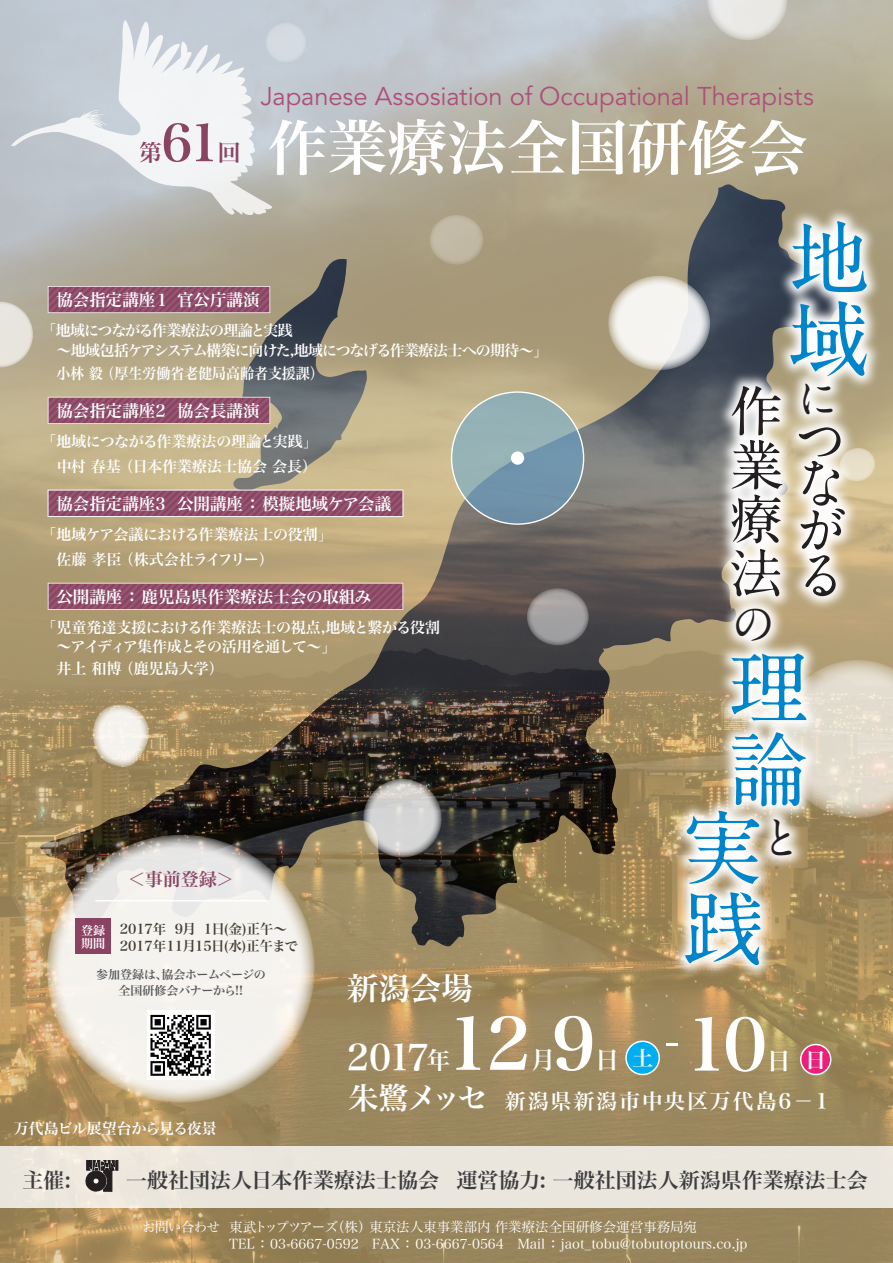
<style>
.page{position:relative;width:893px;height:1263px;background:#fff}
.page>*{position:absolute;margin:0;border:0;box-sizing:border-box;transform-origin:0 0}
.t1{font:700 81px/80.2px "A1 Mincho Std";color:#0084ca}
.t2{font:72px "Hira Min Pro W6";color:#fff}
.t3{font:60px "Hira Min Pro W6";color:#fff}
.t4{font:700 54px/44.4px "A1 Mincho Std";color:#231f20;text-align:right}
.t5{font:51px "Hira Min Pro W6";color:#8a4462}
.t6{font:700 45px "A1 Mincho Std";color:#231f20}
.t7{font:36px "Hira Min Pro W6";color:#fff}
.t8{font:31.5px "Hira Min Pro W6";color:#fff}
.t9{font:30px "Hira Min Pro W6";letter-spacing:-.08em;color:#fff}
.t10{font:25.5px "Avenir";letter-spacing:-.005em;color:#ae4f79}
.t11{font:24px "Hira Min Pro W6";color:#fff}
.t12{font:22.65px "Hira Min Pro W6";color:#8a4462}
.t13{font:21px "Hira Min Pro W6";color:#3e3e3f}
.t14{font:21px "Hira Min Pro W6";letter-spacing:.09em;color:#fff}
.t15{font:18px "Hira Min Pro W6";color:#8a4462}
.t16{font:16.5px "Hira Min Pro W6";color:#fff}
.t17{font:15px/19.5px "Hira Min Pro W6";letter-spacing:-.07em;color:#fff}
.t18{font:15px/19.5px "Hira Min Pro W6";letter-spacing:-.04em;color:#fff}
.t19{font:15px/24.6px "Hira Min Pro W6";color:#fff;text-align:right}
.t20{font:15px/24.6px "Hira Min Pro W6";letter-spacing:-.02em;color:#fff}
.t21{font:15px "Hira Min Pro W6";color:#fff;scale:.93 1}
.t22{font:15px "Hira Min Pro W6";letter-spacing:-.015em;color:#fff}
.t23{font:13.5px/17.5px "Hira Min Pro W3";color:#fff}
.t24{font:13.5px/17.5px "Hira Min Pro W6";color:#443e33}
.t25{font:12px/15.6px "Hira Min Pro W6";letter-spacing:-.02em;color:#57585a;text-align:center}
.t26{font:12px/13.2px "Hira Min Pro W6";color:#fff}
.s1{font-family:"Hira Min Pro W3";font-size:54px}
.s2{font-size:24px}
.s3{font-size:21px}
</style>
<div class="page">
<img style="left:0;top:0;width:893px;height:1263px">
<svg style="left:40px;top:184px;width:579px;height:762px;background:#84775e"></svg>
<svg style="left:93px;top:704px;width:56px;height:63px;background:#dbd1bf"></svg>
<div style="left:0;top:1146px;width:893px;height:62px;background:#eae6de"></div>
<svg style="left:85px;top:1160px;width:33px;height:31px"></svg>
<svg style="left:11px;top:20px;width:261px;height:195px"></svg>
<svg style="left:452px;top:392px;width:132px;height:132px;background:#85a4b2"></svg>
<div style="left:511px;top:451px;width:13px;height:14px;background:#fff;border-radius:50%"></div>
<svg style="left:608px;top:276px;width:102px;height:94px"></svg>
<svg style="left:527px;top:588px;width:62px;height:57px;background:#9c9999"></svg>
<svg style="left:430px;top:215px;width:53px;height:50px;background:#bfb6a1"></svg>
<svg style="left:0;top:301px;width:33px;height:67px;background:#dad5ca"></svg>
<svg style="left:707px;top:0;width:81px;height:40px;background:#dbd9d4"></svg>
<div style="left:266px;top:22px;width:40px;height:41px;background:#d4dbe1;border-radius:50%"></div>
<svg style="left:48px;top:259px;width:355px;height:258px;background:#a28c7e"></svg>
<svg style="left:48px;top:583px;width:355px;height:27px;background:#955671"></svg>
<svg style="left:363px;top:779px;width:79px;height:78px;background:#c5c4c2"></svg>
<div style="left:626px;top:1041px;width:33px;height:33px;background:#00aeef;border-radius:50%"></div>
<div style="left:625px;top:1040px;width:35px;height:35px;border:2px solid #fff;border-radius:50%"></div>
<div style="left:801px;top:1044px;width:30px;height:30px;background:#ee1e7b;border-radius:50%"></div>
<div style="left:800px;top:1044px;width:31px;height:31px;border:2px solid #fff;border-radius:50%"></div>
<img style="left:619px;top:155px;width:274px;height:876px">
<svg style="left:47px;top:835px;width:268px;height:268px;fill:#f4f2ed"></svg>
<img style="left:147px;top:1010px;width:68px;height:69px">
<hr style="left:96px;top:900px;width:170px;height:1px;background:#fff">
<div style="left:75px;top:918px;width:36px;height:36px;background:#8a4462"></div>
<h3 class="t5" style="left:161px;top:98px;width:60px">61</h3>
<h3 class="t12" style="left:139px;top:133px;width:24px">第</h3>
<h3 class="t12" style="left:218px;top:133px;width:24px">回</h3>
<h3 class="t10" style="left:261px;top:81px;width:555px">Japanese Assosiation of Occupational Therapists</h3>
<h3 class="t3" style="left:267px;top:95px;width:542px">作業療法全国研修会</h3>
<p class="t16" style="left:56px;top:285px;width:205px">協会指定講座１官公庁講演</p>
<p class="t17" style="left:56px;top:320px;width:493px;text-indent:-15px">「地域につながる作業療法の理論と実践<br>～地域包括ケアシステム構築に向けた,地域につなげる作業療法士への期待～」</p>
<p class="t21" style="left:56px;top:360px;width:289px">小林 毅 （厚生労働省老健局高齢者支援課）</p>
<p class="t16" style="left:56px;top:396px;width:205px">協会指定講座2 協会長講演</p>
<p class="t19" style="left:41px;top:428px;width:278px">「地域につながる作業療法の理論と実践」中村 春基 （日本作業療法士協会 会長）</p>
<p class="t16" style="left:56px;top:489px;width:336px">協会指定講座3 公開講座 ： 模擬地域ケア会議</p>
<p class="t20" style="left:56px;top:521px;width:278px;text-indent:-15px">「地域ケア会議における作業療法士の役割」佐藤 孝臣 （株式会社ライフリー）</p>
<p class="t16" style="left:56px;top:582px;width:317px">公開講座 ： 鹿児島県作業療法士会の取組み</p>
<p class="t18" style="left:56px;top:616px;width:385px;text-indent:-15px">「児童発達支援における作業療法士の視点,地域と繋がる役割～アイディア集作成とその活用を通して～」</p>
<p class="t19" style="left:56px;top:655px;width:169px">井上 和博 （鹿児島大学）</p>
<h3 class="t15" style="left:128px;top:864px;width:107px">＜事前登録＞</h3>
<p class="t24" style="left:120px;top:919px;width:180px">2017年 9月 1日(金)正午～<br>2017年11月15日(水)正午まで</p>
<p class="t25" style="left:96px;top:966px;width:171px">参加登録は、協会ホームページの全国研修会バナーから!!</p>
<p class="t26" style="left:81px;top:923px;width:26px">登録期間</p>
<h3 class="t8" style="left:347px;top:960px;width:128px">新潟会場</h3>
<h1 class="t1" style="left:789px;top:207px;width:79px;line-height:81px">地域</h1>
<h3 class="t4" style="left:729px;top:377px;width:54px;line-height:54px;text-align:justify">作業療</h3>
<h3 class="t6" style="left:795px;top:362px;width:46px">に</h3>
<h3 class="t4" style="left:729px;top:411px;width:117px">つ<br>な<br>が<br>法る</h3>
<h3 class="t6" style="left:731px;top:587px;width:41px">の</h3>
<h1 class="t1" style="left:683px;top:637px;width:125px;text-align:center">理論実践</h1>
<h3 class="t6" style="left:758px;top:801px;width:35px">と</h3>
<h2 class="t2" style="left:446px;top:981px;width:151px">12 9</h2>
<h2 class="t2" style="left:663px;top:981px;width:106px"><span class="s1">-</span>10</h2>
<h3 class="t7" style="left:347px;top:1026px;width:105px">2017<span class="s2">年</span></h3>
<h3 class="t14" style="left:632px;top:1039px;width:22px">土</h3>
<h3 class="t11" style="left:531px;top:1039px;width:25px">月</h3>
<h3 class="t11" style="left:595px;top:1039px;width:25px">日</h3>
<h3 class="t11" style="left:767px;top:1040px;width:61px">日 <span class="s3">日</span></h3>
<h3 class="t14" style="left:505px;top:1082px;width:325px">新潟県新潟市中央区万代島6－1</h3>
<h3 class="t9" style="left:348px;top:1071px;width:141px">朱鷺メッセ</h3>
<p class="t22" style="left:14px;top:1115px;width:205px">万代島ビル展望台から見る夜景</p>
<h3 class="t13" style="left:23px;top:1162px;width:50px">主催:</h3>
<h3 class="t13" style="left:126px;top:1162px;width:743px">一般社団法人日本作業療法士協会 運営協力: 一般社団法人新潟県作業療法士会</h3>
<p class="t23" style="left:229px;top:1217px;width:520px;text-indent:-87px">お問い合わせ 東武トップツアーズ（株）東京法人東事業部内 作業療法全国研修会運営事務局宛　<br>TEL ： 03-6667-0592　FAX ： 03-6667-0564　Mail ： jaot_tobu@tobutoptours.co.jp</p>
</div>
